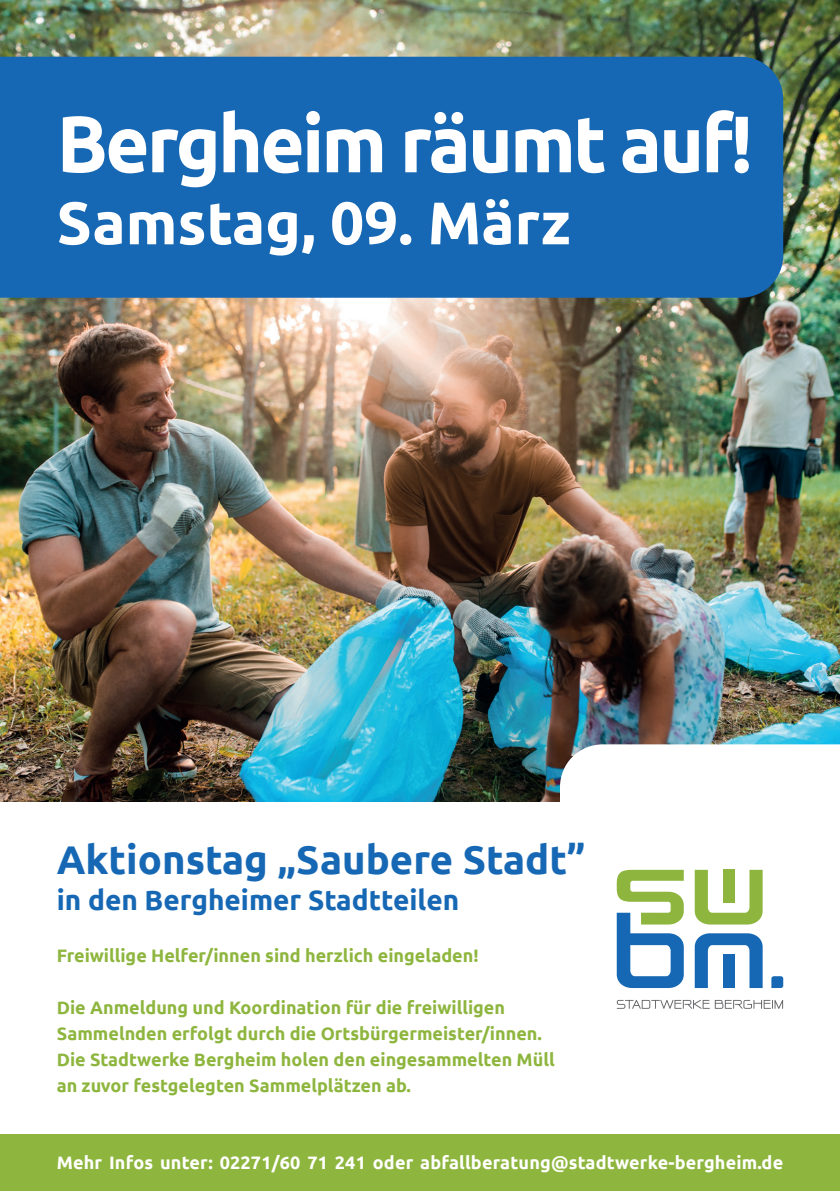
<style>
.page{position:relative;width:840px;height:1191px;background:#fff}
.page>*{position:absolute;margin:0;border:0;box-sizing:border-box;transform-origin:0 0}
.t1{font:700 80px "Ubuntu";letter-spacing:-.035em;color:#fff;scale:.95 1}
.t2{font:700 60px "Ubuntu";color:#fff}
.t3{font:700 40px "Ubuntu";color:#1768b4}
.t4{font:700 28px "Ubuntu";color:#1768b4}
.t5{font:700 18px/26px "Ubuntu";color:#8eb63e}
.t6{font:700 18px "Ubuntu";letter-spacing:.01em;color:#fff}
</style>
<div class="page">
<img style="left:0;top:0;width:839px;height:801px">
<svg style="left:559px;top:744px;width:280px;height:265px"></svg>
<svg style="left:616px;top:999px;width:166px;height:9px"></svg>
<svg style="left:694px;top:933px;width:68px;height:55px"></svg>
<svg style="left:616px;top:870px;width:67px;height:118px"></svg>
<svg style="left:771px;top:976px;width:11px;height:12px"></svg>
<div style="left:722px;top:954px;width:12px;height:34px;background:#1768b4"></div>
<svg style="left:694px;top:870px;width:68px;height:54px"></svg>
<div style="left:722px;top:870px;width:12px;height:33px;background:#8eb63e"></div>
<div style="left:0;top:1134px;width:839px;height:57px;background:#8eb63e"></div>
<div style="left:0;top:57px;width:782px;height:241px;background:#1768b4"></div>
<h1 class="t1" style="left:57px;top:95px;width:733px">Bergheim räumt auf!</h1>
<h2 class="t2" style="left:57px;top:186px;width:515px">Samstag, 09. März</h2>
<h3 class="t3" style="left:57px;top:835px;width:530px">Aktionstag „Saubere Stadt”</h3>
<h3 class="t4" style="left:57px;top:883px;width:404px">in den Bergheimer Stadtteilen</h3>
<p class="t5" style="left:57px;top:942px;width:423px">Freiwillige Helfer/innen sind herzlich eingeladen!</p>
<p class="t5" style="left:57px;top:994px;width:499px">Die Anmeldung und Koordination für die freiwilligen Sammelnden erfolgt durch die Ortsbürgermeister/innen.<br>Die Stadtwerke Bergheim holen den eingesammelten Müll an zuvor festgelegten Sammelplätzen ab.</p>
<p class="t6" style="left:57px;top:1151px;width:727px">Mehr Infos unter: 02271/60 71 241 oder abfallberatung@stadtwerke-bergheim.de</p>
</div>
